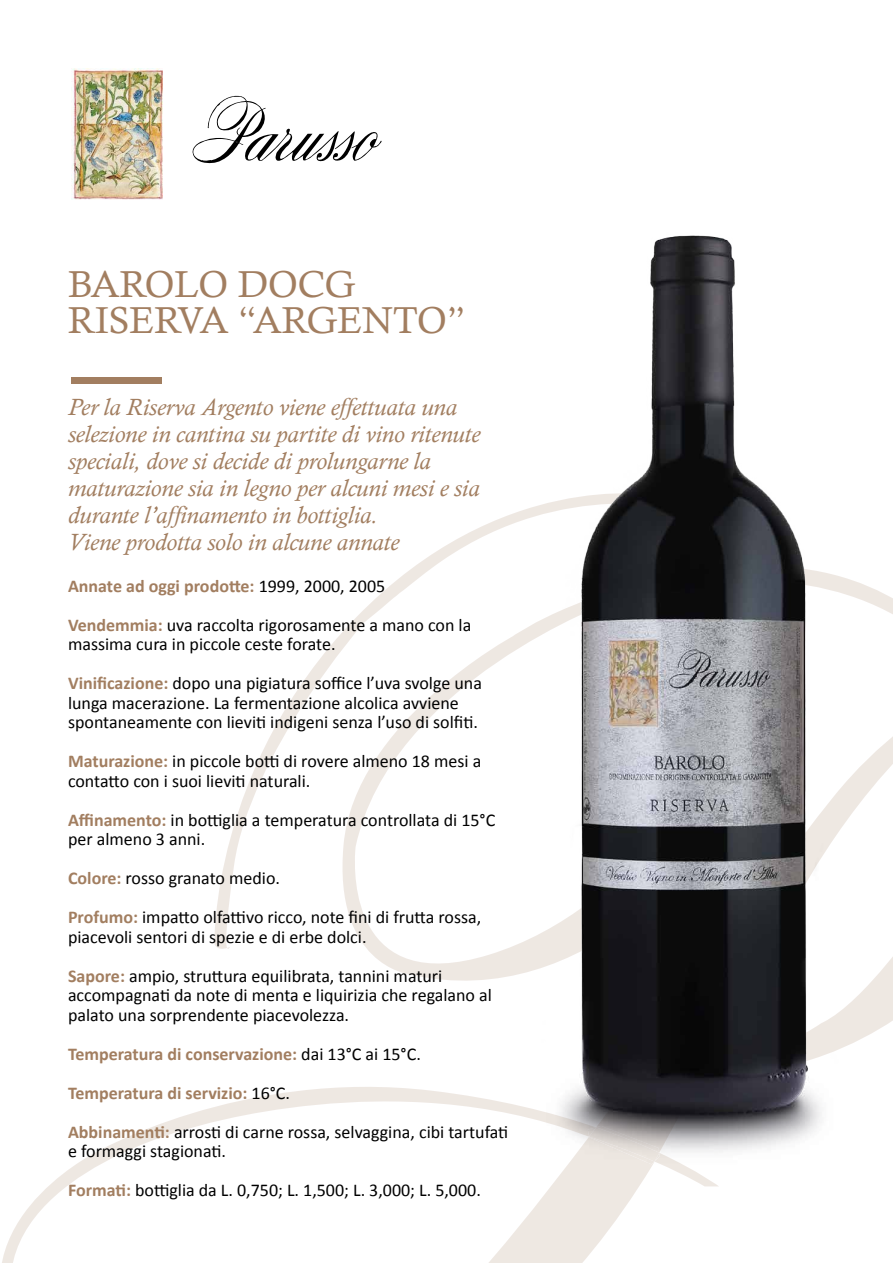
<style>
.page{position:relative;width:893px;height:1263px;background:#fff}
.page>*{position:absolute;margin:0;border:0;box-sizing:border-box;transform-origin:0 0}
.t1{font:37.5px/36px "Calisto";color:#a27e60}
.t2{font:italic 24px/27px "Calisto";color:#a27e60}
.t3{font:18px/39px "Calibri";color:#000}
.s1{font-weight:700;color:#a27e60}
</style>
<div class="page">
<svg style="left:214px;top:505px;width:327px;height:444px"></svg>
<svg style="left:333px;top:567px;width:208px;height:414px"></svg>
<svg style="left:841px;top:737px;width:52px;height:311px"></svg>
<svg style="left:2px;top:1087px;width:637px;height:176px"></svg>
<svg style="left:841px;top:577px;width:52px;height:37px"></svg>
<svg style="left:588px;top:1175px;width:130px;height:11px"></svg>
<img style="left:72px;top:68px;width:90px;height:131px">
<div style="left:71px;top:377px;width:91px;height:6px;background:#a27e60"></div>
<svg style="left:192px;top:95px;width:190px;height:69px"></svg>
<img style="left:541px;top:235px;width:300px;height:940px">
<h1 class="t1" style="left:68px;top:266px;width:399px">BAROLO DOCG<br>RISERVA “ARGENTO”</h1>
<p class="t2" style="left:68px;top:394px;width:414px">Per la Riserva Argento viene effettuata una selezione in cantina su partite di vino ritenute speciali, dove si decide di prolungarne la maturazione sia in legno per alcuni mesi e sia durante l’affinamento in bottiglia.<br>Viene prodotta solo in alcune annate</p>
<p class="t3" style="left:68px;top:566px;width:405px"><span class="s1">Annate ad oggi prodotte:</span> 1999, 2000, 2005<br><span class="s1">Vendemmia:</span> uva raccolta rigorosamente a mano con la</p>
<p class="t3" style="left:68px;top:625px;width:415px">massima cura in piccole ceste forate.<br><span class="s1">Vinificazione:</span> dopo una pigiatura soffice l’uva svolge una</p>
<p class="t3" style="left:68px;top:693px;width:411px;line-height:19.5px">lunga macerazione. La fermentazione alcolica avviene spontaneamente con lieviti indigeni senza l’uso di solfiti.</p>
<p class="t3" style="left:68px;top:751px;width:415px;line-height:19.5px"><span class="s1">Maturazione:</span> in piccole botti di rovere almeno 18 mesi a contatto con i suoi lieviti naturali.</p>
<p class="t3" style="left:68px;top:810px;width:429px;line-height:19.5px"><span class="s1">Affinamento:</span> in bottiglia a temperatura controllata di 15°C per almeno 3 anni.</p>
<p class="t3" style="left:68px;top:859px;width:415px"><span class="s1">Colore:</span> rosso granato medio.<br><span class="s1">Profumo:</span> impatto olfattivo ricco, note fini di frutta rossa,</p>
<p class="t3" style="left:68px;top:917px;width:376px">piacevoli sentori di spezie e di erbe dolci.<br><span class="s1">Sapore:</span> ampio, struttura equilibrata, tannini maturi</p>
<p class="t3" style="left:68px;top:985px;width:425px;line-height:19.5px">accompagnati da note di menta e liquirizia che regalano al palato una sorprendente piacevolezza.</p>
<p class="t3" style="left:68px;top:1034px;width:442px"><span class="s1">Temperatura di conservazione:</span> dai 13°C ai 15°C.<br><span class="s1">Temperatura di servizio:</span> 16°C.<br><span class="s1">Abbinamenti:</span> arrosti di carne rossa, selvaggina, cibi tartufati</p>
<p class="t3" style="left:68px;top:1132px;width:414px">e formaggi stagionati.<br><span class="s1">Formati:</span> bottiglia da L. 0,750; L. 1,500; L. 3,000; L. 5,000.</p>
</div>
